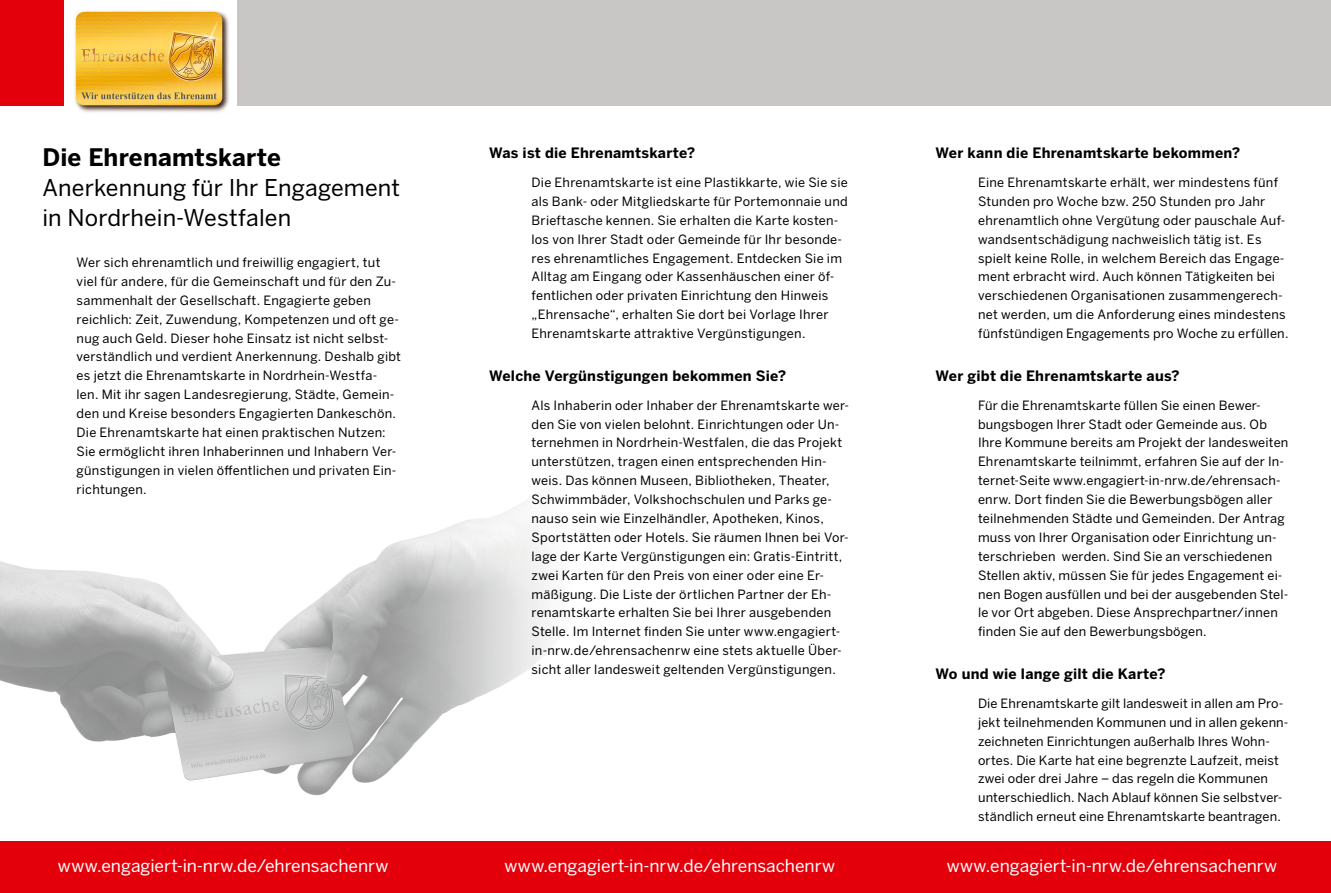
<style>
.page{position:relative;width:1331px;height:893px;background:#fff}
.page>*{position:absolute;margin:0;border:0;box-sizing:border-box;transform-origin:0 0}
.t1{font:700 24px "Benton Sans";letter-spacing:.005em;color:#000}
.t2{font:22.95px/30px "Benton Sans";letter-spacing:.005em;color:#000}
.t3{font:17.25px "Benton Sans";color:#fff}
.t4{font:700 14.25px "Benton Sans";letter-spacing:.015em;color:#000}
.t5{font:12.75px/18.9px "Benton Sans";letter-spacing:.02em;color:#000}
</style>
<div class="page">
<img style="left:0;top:503px;width:601px;height:339px">
<div style="left:0;top:842px;width:1331px;height:51px;background:#e3000b"></div>
<img style="left:74px;top:10px;width:156px;height:102px">
<div style="left:0;top:0;width:64px;height:105px;background:#e3000b"></div>
<div style="left:237px;top:0;width:1094px;height:105px;background:#c9c6c6"></div>
<svg style="left:81px;top:92px;width:136px;height:7px"></svg>
<h1 class="t1" style="left:43px;top:142px;width:240px">Die Ehrenamtskarte</h1>
<h2 class="t2" style="left:43px;top:172px;width:359px">Anerkennung für Ihr Engagement in Nordrhein-Westfalen</h2>
<p class="t5" style="left:77px;top:253px;width:326px">Wer sich ehrenamtlich und freiwillig engagiert, tut viel für andere, für die Gemeinschaft und für den Zu&shy;sammenhalt der Gesellschaft. Engagierte geben reichlich: Zeit, Zuwendung, Kompetenzen und oft ge&shy;nug auch Geld. Dieser hohe Einsatz ist nicht selbst&shy;verständlich und verdient Anerkennung. Deshalb gibt es jetzt die Ehrenamtskarte in Nordrhein-Westfa&shy;len. Mit ihr sagen Landesregierung, Städte, Gemein&shy;den und Kreise besonders Engagierten Dankeschön.<br>Die Ehrenamtskarte hat einen praktischen Nutzen:<br>Sie ermöglicht ihren Inhaberinnen und Inhabern Ver&shy;günstigungen in vielen öffentlichen und privaten Ein&shy;richtungen.</p>
<p class="t4" style="left:489px;top:145px;width:208px">Was ist die Ehrenamtskarte?</p>
<p class="t5" style="left:531px;top:173px;width:318px">Die Ehrenamtskarte ist eine Plastikkarte, wie Sie sie als Bank- oder Mitgliedskarte für Portemonnaie und Brieftasche kennen. Sie erhalten die Karte kosten&shy;los von Ihrer Stadt oder Gemeinde für Ihr besonde&shy;res ehrenamtliches Engagement. Entdecken Sie im Alltag am Eingang oder Kassenhäuschen einer öf&shy;fentlichen oder privaten Einrichtung den Hinweis „Ehrensache“, erhalten Sie dort bei Vorlage Ihrer Ehrenamtskarte attraktive Vergünstigungen.</p>
<p class="t4" style="left:489px;top:367px;width:299px">Welche Vergünstigungen bekommen Sie?</p>
<p class="t5" style="left:531px;top:395px;width:319px">Als Inhaberin oder Inhaber der Ehrenamtskarte wer&shy;den Sie von vielen belohnt. Einrichtungen oder Un&shy;ternehmen in Nordrhein-Westfalen, die das Projekt unterstützen, tragen einen entsprechenden Hin&shy;weis. Das können Museen, Bibliotheken, Theater, Schwimmbäder, Volkshochschulen und Parks ge&shy;nauso sein wie Einzelhändler, Apotheken, Kinos, Sportstätten oder Hotels. Sie räumen Ihnen bei Vor&shy;lage der Karte Vergünstigungen ein: Gratis-Eintritt, zwei Karten für den Preis von einer oder eine Er&shy;mäßigung. Die Liste der örtlichen Partner der Eh&shy;renamtskarte erhalten Sie bei Ihrer ausgebenden Stelle. Im Internet finden Sie unter www.engagiert&shy;in-nrw.de/ehrensachenrw eine stets aktuelle Über&shy;sicht aller landesweit geltenden Vergünstigungen.</p>
<p class="t4" style="left:935px;top:145px;width:306px">Wer kann die Ehrenamtskarte bekommen?</p>
<p class="t5" style="left:978px;top:173px;width:312px">Eine Ehrenamtskarte erhält, wer mindestens fünf Stunden pro Woche bzw. 250 Stunden pro Jahr ehrenamtlich ohne Vergütung oder pauschale Auf&shy;wandsentschädigung nachweislich tätig ist. Es spielt keine Rolle, in welchem Bereich das Engage&shy;ment erbracht wird. Auch können Tätigkeiten bei verschiedenen Organisationen zusammengerech&shy;net werden, um die Anforderung eines mindestens fünfstündigen Engagements pro Woche zu erfüllen.</p>
<p class="t4" style="left:935px;top:367px;width:246px">Wer gibt die Ehrenamtskarte aus?</p>
<p class="t5" style="left:978px;top:395px;width:312px">Für die Ehrenamtskarte füllen Sie einen Bewer&shy;bungsbogen Ihrer Stadt oder Gemeinde aus. Ob Ihre Kommune bereits am Projekt der landesweiten Ehrenamtskarte teilnimmt, erfahren Sie auf der In&shy;ternet-Seite www.engagiert-in-nrw.de/ehrensach&shy;enrw. Dort finden Sie die Bewerbungsbögen aller teilnehmenden Städte und Gemeinden. Der Antrag muss von Ihrer Organisation oder Einrichtung un&shy;terschrieben werden. Sind Sie an verschiedenen Stellen aktiv, müssen Sie für jedes Engagement ei&shy;nen Bogen ausfüllen und bei der ausgebenden Stel&shy;le vor Ort abgeben. Diese Ansprechpartner/innen finden Sie auf den Bewerbungsbögen.</p>
<p class="t4" style="left:935px;top:665px;width:232px">Wo und wie lange gilt die Karte?</p>
<p class="t5" style="left:978px;top:694px;width:312px">Die Ehrenamtskarte gilt landesweit in allen am Pro&shy;jekt teilnehmenden Kommunen und in allen gekenn&shy;zeichneten Einrichtungen außerhalb Ihres Wohn&shy;ortes. Die Karte hat eine begrenzte Laufzeit, meist zwei oder drei Jahre – das regeln die Kommunen unterschiedlich. Nach Ablauf können Sie selbstver&shy;ständlich erneut eine Ehrenamtskarte beantragen.</p>
<h3 class="t3" style="left:58px;top:856px;width:332px">www.engagiert-in-nrw.de/ehrensachenrw</h3>
<h3 class="t3" style="left:504px;top:856px;width:332px">www.engagiert-in-nrw.de/ehrensachenrw</h3>
<h3 class="t3" style="left:947px;top:856px;width:332px">www.engagiert-in-nrw.de/ehrensachenrw</h3>
</div>
